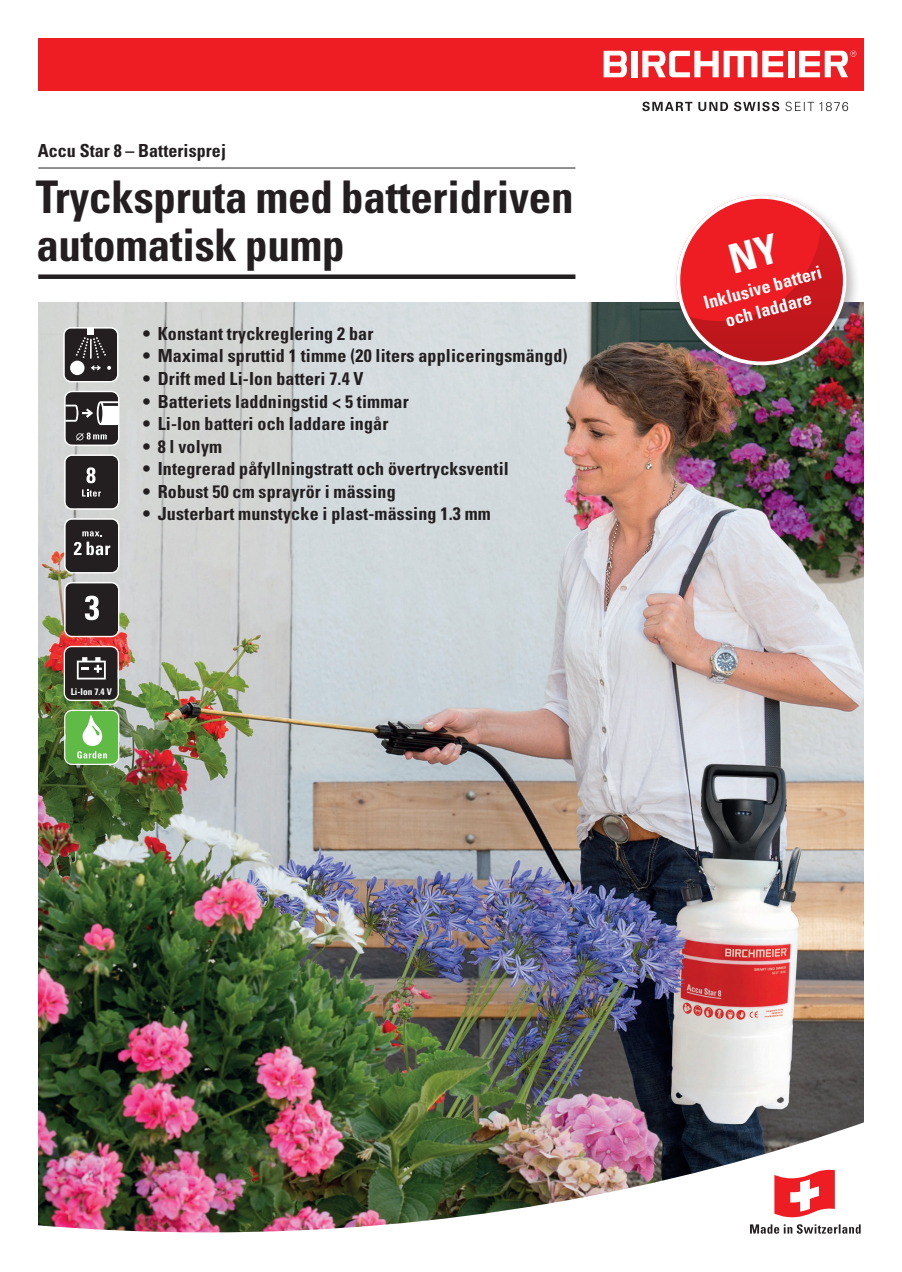
<style>
.page{position:relative;width:902px;height:1272px;background:#fff}
.page>*{position:absolute;margin:0;border:0;box-sizing:border-box;transform-origin:0 0}
.t1{font:700 condensed 45px/48px "Univers LT Std";letter-spacing:-.005em;color:#231f20}
.t2{font:700 condensed 18px "Univers LT Std";letter-spacing:.01em;color:#231f20}
.t3{font:700 condensed 18px/22.5px "Univers LT Std";color:#fff;text-align:center}
.t4{font:700 condensed 9.3px "Univers LT Std";color:#fff}
</style>
<div class="page">
<img style="left:38px;top:302px;width:825px;height:817px">
<img style="left:38px;top:1119px;width:826px;height:115px">
<svg style="left:750px;top:1224px;width:110px;height:9px"></svg>
<div style="left:38px;top:38px;width:825px;height:52px;background:#ee1d23"></div>
<div style="left:787px;top:51px;width:7px;height:26px;background:#fff"></div>
<div style="left:631px;top:51px;width:6px;height:26px;background:#fff"></div>
<svg style="left:642px;top:51px;width:141px;height:26px"></svg>
<svg style="left:603px;top:51px;width:24px;height:26px"></svg>
<svg style="left:799px;top:51px;width:57px;height:26px"></svg>
<svg style="left:642px;top:102px;width:206px;height:9px"></svg>
<svg style="left:774px;top:1169px;width:60px;height:49px"></svg>
<svg style="left:63px;top:327px;width:55px;height:55px;background:#504d4e"></svg>
<hr style="left:90px;top:339px;width:2px;height:20px;background:#fff">
<svg style="left:64px;top:391px;width:55px;height:55px"></svg>
<svg style="left:64px;top:454px;width:55px;height:56px;background:#474445"></svg>
<svg style="left:64px;top:518px;width:55px;height:55px;background:#4b4849"></svg>
<svg style="left:64px;top:646px;width:55px;height:55px;background:#4a4545"></svg>
<svg style="left:64px;top:709px;width:55px;height:56px"></svg>
<svg style="left:64px;top:582px;width:55px;height:55px;background:#474343"></svg>
<div style="left:671px;top:190px;width:189px;height:189px;background:#231f20;opacity:.3"></div>
<hr style="left:38px;top:168px;width:537px;height:1px;background:#231f20">
<div style="left:38px;top:274px;width:537px;height:5px;background:#231f20"></div>
<svg style="left:676px;top:195px;width:170px;height:170px"></svg>
<p class="t2" style="left:38px;top:140px;width:190px">Accu Star 8 – Batterisprej</p>
<h1 class="t1" style="left:36px;top:173px;width:539px">Tryckspruta med batteridriven automatisk pump</h1>
<p class="t2" style="left:143px;top:322px;width:232px">• Konstant tryckreglering 2 bar</p>
<p class="t2" style="left:143px;top:345px;width:426px">• Maximal spruttid 1 timme (20 liters appliceringsmängd)</p>
<p class="t2" style="left:143px;top:367px;width:222px">• Drift med Li-Ion batteri 7.4 V</p>
<p class="t2" style="left:143px;top:390px;width:267px">• Batteriets laddningstid &lt; 5 timmar</p>
<p class="t2" style="left:143px;top:412px;width:247px">• Li-Ion batteri och laddare ingår</p>
<p class="t2" style="left:143px;top:435px;width:81px">• 8 l volym</p>
<p class="t2" style="left:143px;top:457px;width:367px">• Integrerad påfyllningstratt och övertrycksventil</p>
<p class="t2" style="left:143px;top:480px;width:254px">• Robust 50 cm sprayrör i mässing</p>
<p class="t2" style="left:143px;top:502px;width:349px">• Justerbart munstycke i plast-mässing 1.3 mm</p>
<p class="t4" style="left:71px;top:685px;width:43px">Li-Ion 7.4 V</p>
<p class="t3" style="left:701px;top:292px;width:123px;rotate:-15deg">Inklusive batteri och laddare</p>
</div>
